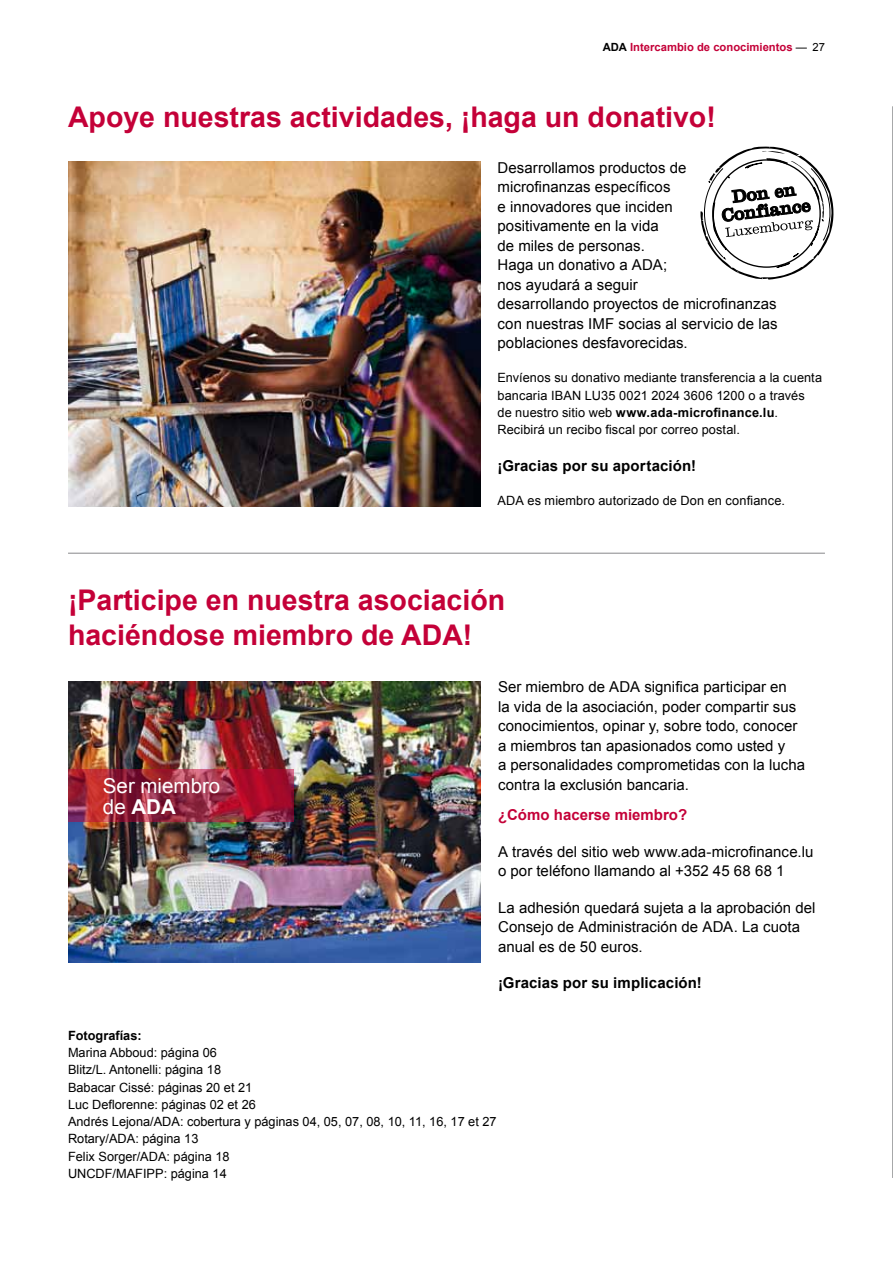
<style>
.page{position:relative;width:893px;height:1263px;background:#fff}
.page>*{position:absolute;margin:0;border:0;box-sizing:border-box;transform-origin:0 0}
.t1{font:700 28.5px/34.5px "Arial";color:#c40038}
.t2{font:20.55px/20.5px "Arial";color:#fff}
.t3{font:15px/19.5px "Arial";letter-spacing:.005em;color:#000}
.t4{font:700 15px "Arial";letter-spacing:.01em;color:#000}
.t5{font:700 15px "Arial";color:#c40038}
.t6{font:12.75px/17.2px "Arial";color:#000}
.t7{font:700 12.75px "Arial";color:#000}
.t8{font:700 11.25px "Arial";color:#c40038}
.s1{color:#000}
.s2{font-weight:400;color:#000}
.s3{font-weight:700}
</style>
<div class="page">
<hr style="left:892px;top:106px;width:1px;height:1072px;background:#87888a">
<img style="left:68px;top:162px;width:413px;height:344px">
<svg style="left:700px;top:146px;width:134px;height:134px"></svg>
<hr style="left:68px;top:553px;width:757px;height:1px;background:#87888a">
<img style="left:68px;top:681px;width:413px;height:281px">
<img style="left:68px;top:769px;width:226px;height:53px">
<p class="t8" style="left:603px;top:39px;width:224px"><span class="s1">ADA</span> Intercambio de conocimientos <span class="s2">— 27</span></p>
<h1 class="t1" style="left:68px;top:101px;width:649px">Apoye nuestras actividades, ¡haga un donativo!</h1>
<p class="t3" style="left:497px;top:158px;width:282px">Desarrollamos productos de microfinanzas específicos<br>e innovadores que inciden<br>positivamente en la vida<br>de miles de personas.<br>Haga un donativo a ADA;<br>nos ayudará a seguir<br>desarrollando proyectos de microfinanzas con nuestras IMF socias al servicio de las poblaciones desfavorecidas.</p>
<p class="t6" style="left:497px;top:369px;width:326px">Envíenos su donativo mediante transferencia a la cuenta bancaria IBAN LU35 0021 2024 3606 1200 o a través de nuestro sitio web <span class="s3">www.ada-microfinance.lu</span>.<br>Recibirá un recibo fiscal por correo postal.</p>
<p class="t4" style="left:497px;top:455px;width:200px">¡Gracias por su aportación!</p>
<p class="t6" style="left:497px;top:492px;width:289px">ADA es miembro autorizado de Don en confiance.</p>
<h1 class="t1" style="left:68px;top:584px;width:439px">¡Participe en nuestra asociación haciéndose miembro de ADA!</h1>
<h2 class="t2" style="left:103px;top:776px;width:119px">Ser miembro de <span class="s3">ADA</span></h2>
<p class="t3" style="left:498px;top:677px;width:309px">Ser miembro de ADA significa participar en<br>la vida de la asociación, poder compartir sus conocimientos, opinar y, sobre todo, conocer a miembros tan apasionados como usted y<br>a personalidades comprometidas con la lucha contra la exclusión bancaria.</p>
<p class="t5" style="left:498px;top:805px;width:191px">¿Cómo hacerse miembro?</p>
<p class="t3" style="left:498px;top:842px;width:317px">A través del sitio web www.ada-microfinance.lu o por teléfono llamando al +352 45 68 68 1</p>
<p class="t3" style="left:498px;top:898px;width:319px">La adhesión quedará sujeta a la aprobación del<br>Consejo de Administración de ADA. La cuota anual es de 50 euros.</p>
<p class="t4" style="left:498px;top:973px;width:205px">¡Gracias por su implicación!</p>
<p class="t7" style="left:68px;top:1027px;width:75px">Fotografías:</p>
<p class="t6" style="left:68px;top:1044px;width:430px">Marina Abboud: página 06<br>Blitz/L. Antonelli: página 18<br>Babacar Cissé: páginas 20 et 21<br>Luc Deflorenne: páginas 02 et 26<br>Andrés Lejona/ADA: cobertura y páginas 04, 05, 07, 08, 10, 11, 16, 17 et 27<br>Rotary/ADA: página 13<br>Felix Sorger/ADA: página 18<br>UNCDF/MAFIPP: página 14</p>
</div>
